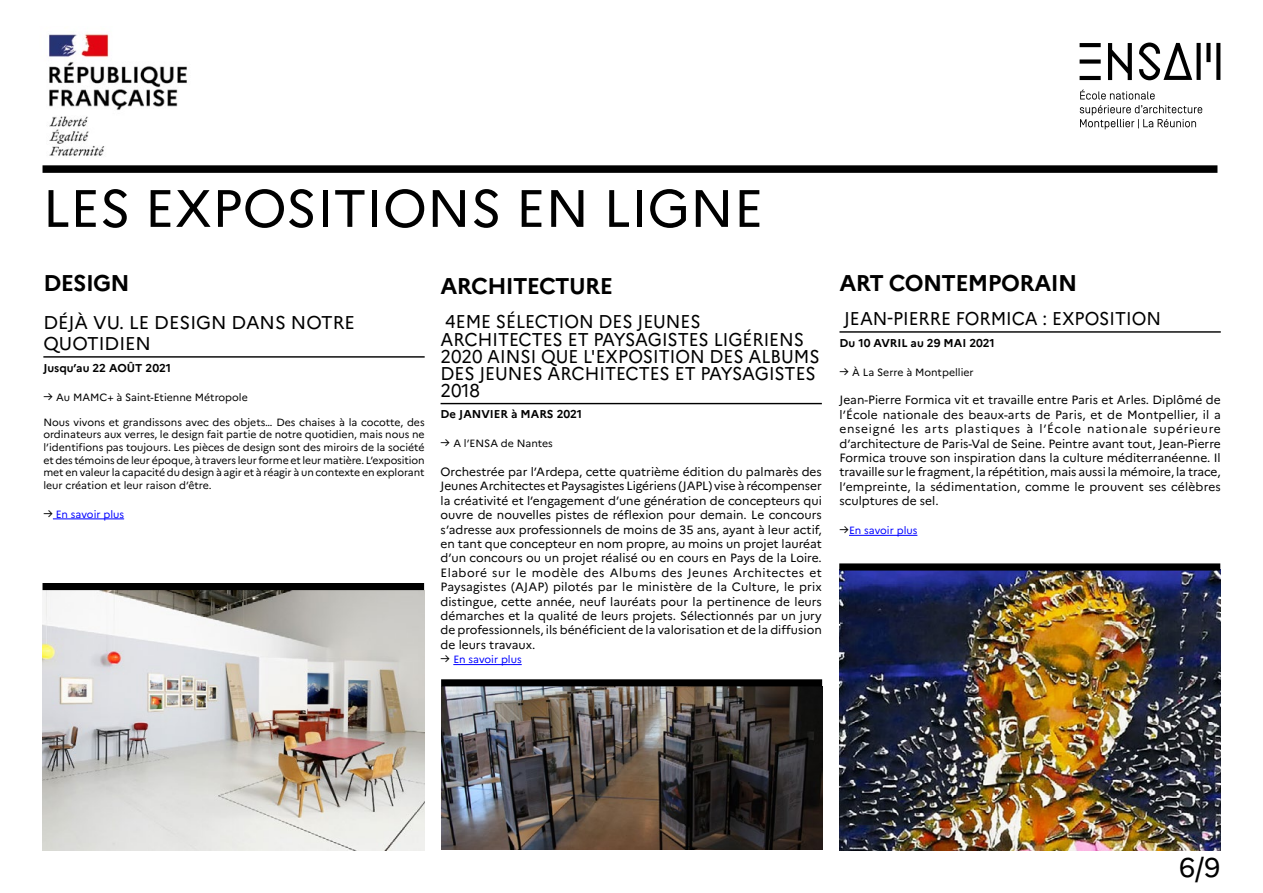
<style>
.page{position:relative;width:1263px;height:893px;background:#fff}
.page>*{position:absolute;margin:0;border:0;box-sizing:border-box;transform-origin:0 0}
.t1{font:52.5px "Marianne";color:#000}
.t2{font:27px "Marianne";color:#000}
.t3{font:700 22.8px "Marianne";letter-spacing:-.03em;color:#000}
.t4{font:18.45px/17.1px "Marianne";color:#000;scale:.95 1}
.t5{font:18.45px/21px "Marianne";color:#000}
.t6{font:12px/14.4px "Marianne";color:#000;text-align:justify}
.t7{font:700 11.4px "Marianne";color:#000}
.t8{font:10.5px/12.6px "Marianne";color:#000;text-align:justify}
.t9{font:10.5px "Marianne";color:#00f}
.s1{font-size:12px}
.s2{font-size:12px;color:#000}
</style>
<div class="page">
<svg style="left:1079px;top:43px;width:141px;height:86px"></svg>
<img style="left:49px;top:33px;width:138px;height:123px">
<div style="left:43px;top:165px;width:1174px;height:8px;background:#000"></div>
<hr style="left:839px;top:331px;width:382px;height:2px;background:#000">
<hr style="left:849px;top:535px;width:68px;height:1px;background:#00f">
<hr style="left:441px;top:403px;width:381px;height:1px;background:#000">
<hr style="left:453px;top:664px;width:69px;height:1px;background:#00f">
<hr style="left:43px;top:356px;width:382px;height:2px;background:#000">
<hr style="left:53px;top:518px;width:71px;height:1px;background:#00f">
<img style="left:43px;top:591px;width:381px;height:259px">
<div style="left:43px;top:583px;width:381px;height:7px;background:#000"></div>
<img style="left:441px;top:687px;width:381px;height:162px">
<div style="left:441px;top:679px;width:381px;height:7px;background:#000"></div>
<img style="left:839px;top:570px;width:382px;height:280px">
<div style="left:839px;top:563px;width:381px;height:7px;background:#000"></div>
<h1 class="t1" style="left:43px;top:176px;width:722px">LES EXPOSITIONS EN LIGNE</h1>
<h3 class="t3" style="left:43px;top:269px;width:88px">DESIGN</h3>
<h3 class="t5" style="left:43px;top:312px;width:313px">DÉJÀ VU. LE DESIGN DANS NOTRE<br>QUOTIDIEN</h3>
<p class="t7" style="left:43px;top:361px;width:129px">Jusqu’au 22 AOÛT 2021</p>
<p class="t8" style="left:43px;top:390px;width:206px"><span class="s1">→</span> Au MAMC+ à Saint-Etienne Métropole</p>
<p class="t8" style="left:43px;top:416px;width:383px">Nous vivons et grandissons avec des objets… Des chaises à la cocotte, des ordinateurs aux verres, le design fait partie de notre quotidien, mais nous ne l’identifions pas toujours. Les pièces de design sont des miroirs de la société et des témoins de leur époque, à travers leur forme et leur matière. L’exposition met en valeur la capacité du design à agir et à réagir à un contexte en explorant leur création et leur raison d’être.</p>
<p class="t9" style="left:43px;top:507px;width:82px"><span class="s2">→</span> En savoir plus</p>
<h3 class="t3" style="left:441px;top:272px;width:174px">ARCHITECTURE</h3>
<h3 class="t4" style="left:441px;top:313px;width:401px">4EME SÉLECTION DES JEUNES<br>ARCHITECTES ET PAYSAGISTES LIGÉRIENS<br>2020 AINSI QUE L'EXPOSITION DES ALBUMS<br>DES JEUNES ARCHITECTES ET PAYSAGISTES<br>2018</h3>
<p class="t7" style="left:441px;top:407px;width:143px">De JANVIER à MARS 2021</p>
<p class="t8" style="left:441px;top:437px;width:114px"><span class="s1">→</span> A l’ENSA de Nantes</p>
<p class="t6" style="left:441px;top:464px;width:383px">Orchestrée par l’Ardepa, cette quatrième édition du palmarès des Jeunes Architectes et Paysagistes Ligériens (JAPL) vise à récompenser la créativité et l’engagement d’une génération de concepteurs qui ouvre de nouvelles pistes de réflexion pour demain. Le concours s’adresse aux professionnels de moins de 35 ans, ayant à leur actif, en tant que concepteur en nom propre, au moins un projet lauréat d’un concours ou un projet réalisé ou en cours en Pays de la Loire.<br>Elaboré sur le modèle des Albums des Jeunes Architectes et Paysagistes (AJAP) pilotés par le ministère de la Culture, le prix distingue, cette année, neuf lauréats pour la pertinence de leurs démarches et la qualité de leurs projets. Sélectionnés par un jury de professionnels, ils bénéficient de la valorisation et de la diffusion de leurs travaux.</p>
<p class="t9" style="left:441px;top:653px;width:83px"><span class="s2">→</span> En savoir plus</p>
<h3 class="t3" style="left:839px;top:269px;width:239px">ART CONTEMPORAIN</h3>
<h3 class="t4" style="left:844px;top:310px;width:335px">JEAN-PIERRE FORMICA : EXPOSITION</h3>
<p class="t7" style="left:839px;top:336px;width:157px">Du 10 AVRIL au 29 MAI 2021</p>
<p class="t8" style="left:839px;top:365px;width:136px"><span class="s1">→</span> À La Serre à Montpellier</p>
<p class="t6" style="left:839px;top:393px;width:383px">Jean-Pierre Formica vit et travaille entre Paris et Arles. Diplômé de l’École nationale des beaux-arts de Paris, et de Montpellier, il a enseigné les arts plastiques à l’École nationale supérieure d’architecture de Paris-Val de Seine. Peintre avant tout, Jean-Pierre Formica trouve son inspiration dans la culture méditerranéenne. Il travaille sur le fragment, la répétition, mais aussi la mémoire, la trace, l’empreinte, la sédimentation, comme le prouvent ses célèbres sculptures de sel.</p>
<p class="t9" style="left:839px;top:524px;width:79px"><span class="s2">→</span>En savoir plus</p>
<h2 class="t2" style="left:1179px;top:851px;width:43px">6/9</h2>
</div>
